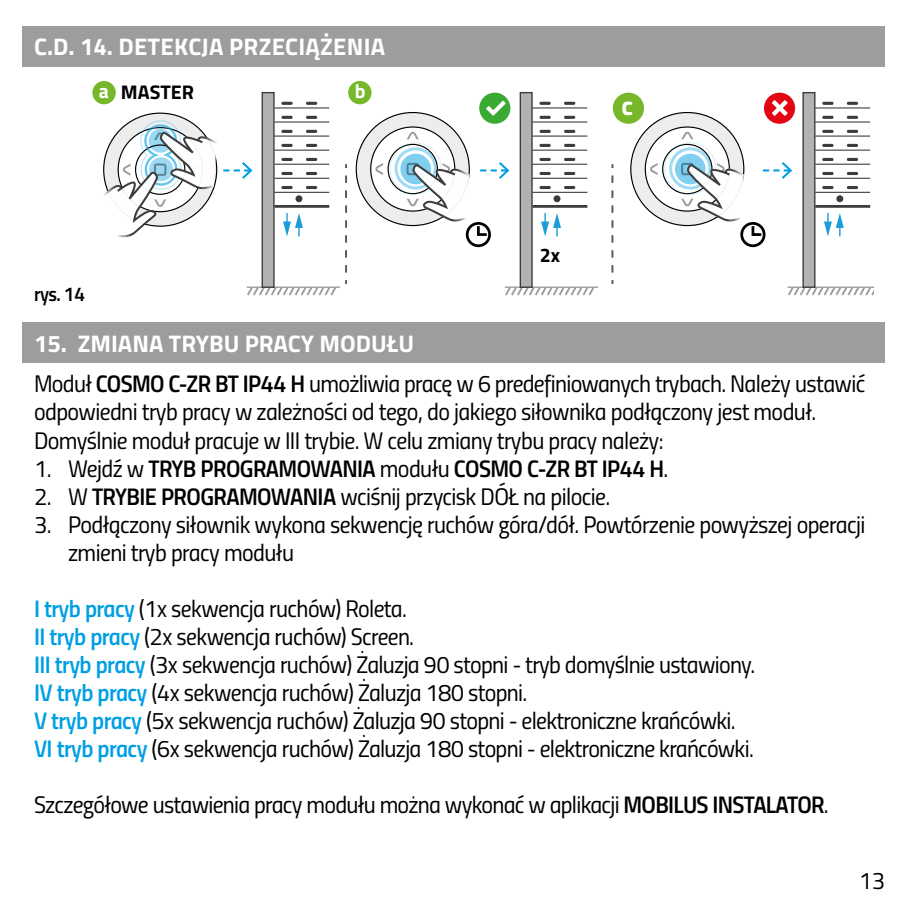
<style>
.page{position:relative;width:908px;height:908px;background:#fff}
.page>*{position:absolute;margin:0;border:0;box-sizing:border-box;transform-origin:0 0}
.t1{font:700 26.4px "Titillium";color:#fff}
.t2{font:24px/28px "Titillium Regular Upright";letter-spacing:-.025em;color:#000}
.t3{font:700 24px "Titillium";color:#fff}
.t4{font:24px "Titillium Semibold Upright";letter-spacing:-.025em;color:#000}
.t5{font:20px "Titillium Semibold Upright";color:#000}
.t6{font:700 19.6px "Titillium";color:#000}
.t7{font:700 19.6px "Titillium";color:#fff}
.s1{color:#fff}
.s2{font-family:"Titillium Semibold Upright"}
.s3{font-family:"Titillium Regular Upright"}
.s4{font-family:"Titillium Semibold Upright";color:#009fe3}
</style>
<div class="page">
<div style="left:23px;top:322px;width:861px;height:41px;background:#9d9d9c"></div>
<div style="left:23px;top:26px;width:861px;height:41px;background:#9d9d9c"></div>
<div style="left:348px;top:81px;width:23px;height:23px;background:#76b82a;border-radius:50%"></div>
<hr style="left:246px;top:286px;width:94px;height:2px;background:#9d9d9c">
<svg style="left:246px;top:284px;width:92px;height:12px"></svg>
<svg style="left:306px;top:102px;width:11px;height:3px"></svg>
<svg style="left:281px;top:102px;width:11px;height:3px"></svg>
<svg style="left:306px;top:116px;width:11px;height:3px"></svg>
<svg style="left:281px;top:116px;width:11px;height:3px"></svg>
<svg style="left:281px;top:130px;width:11px;height:3px"></svg>
<svg style="left:306px;top:130px;width:11px;height:3px"></svg>
<svg style="left:306px;top:144px;width:11px;height:3px"></svg>
<svg style="left:281px;top:144px;width:11px;height:3px"></svg>
<svg style="left:306px;top:158px;width:11px;height:3px"></svg>
<svg style="left:281px;top:158px;width:11px;height:3px"></svg>
<svg style="left:306px;top:172px;width:11px;height:3px"></svg>
<svg style="left:281px;top:172px;width:11px;height:3px"></svg>
<svg style="left:306px;top:186px;width:11px;height:3px"></svg>
<svg style="left:281px;top:186px;width:11px;height:3px"></svg>
<div style="left:295px;top:195px;width:7px;height:7px;background:#3c3c3b;border-radius:50%"></div>
<div style="left:262px;top:93px;width:12px;height:194px;background:#b3b2b2"></div>
<div style="left:261px;top:92px;width:13px;height:196px;border:1px solid #3c3c3b"></div>
<hr style="left:274px;top:107px;width:55px;height:2px;background:#3c3c3b">
<hr style="left:274px;top:121px;width:55px;height:2px;background:#3c3c3b">
<hr style="left:274px;top:135px;width:55px;height:2px;background:#3c3c3b">
<hr style="left:274px;top:149px;width:55px;height:2px;background:#3c3c3b">
<hr style="left:274px;top:163px;width:55px;height:2px;background:#3c3c3b">
<hr style="left:274px;top:177px;width:55px;height:2px;background:#3c3c3b">
<hr style="left:274px;top:191px;width:55px;height:2px;background:#3c3c3b">
<hr style="left:274px;top:205px;width:55px;height:3px;background:#3c3c3b">
<svg style="left:283px;top:213px;width:20px;height:23px"></svg>
<svg style="left:477px;top:223px;width:12px;height:13px"></svg>
<div style="left:465px;top:222px;width:25px;height:25px;border:3px solid #000;border-radius:50%"></div>
<svg style="left:103px;top:120px;width:149px;height:117px"></svg>
<div style="left:92px;top:81px;width:24px;height:23px;background:#76b82a;border-radius:50%"></div>
<div style="left:356px;top:112px;width:113px;height:113px;background:#ededed;border-radius:50%"></div>
<div style="left:370px;top:127px;width:84px;height:84px;background:#fff;border-radius:50%"></div>
<svg style="left:388px;top:144px;width:49px;height:49px"></svg>
<div style="left:387px;top:144px;width:51px;height:50px;border:1px solid #000;border-radius:50%"></div>
<svg style="left:407px;top:132px;width:11px;height:7px"></svg>
<svg style="left:375px;top:163px;width:8px;height:12px"></svg>
<div style="left:389px;top:142px;width:52px;height:52px;border:1px solid #009fe3;border-radius:50%"></div>
<div style="left:394px;top:147px;width:42px;height:42px;border:3px solid #009fe3;border-radius:50%"></div>
<div style="left:400px;top:154px;width:31px;height:30px;background:#80cff1;border-radius:50%"></div>
<svg style="left:406px;top:163px;width:63px;height:59px"></svg>
<svg style="left:480px;top:162px;width:29px;height:17px"></svg>
<hr style="left:504px;top:286px;width:94px;height:2px;background:#9d9d9c">
<svg style="left:504px;top:284px;width:92px;height:12px"></svg>
<svg style="left:564px;top:102px;width:11px;height:3px"></svg>
<svg style="left:539px;top:102px;width:11px;height:3px"></svg>
<svg style="left:564px;top:116px;width:11px;height:3px"></svg>
<svg style="left:539px;top:116px;width:11px;height:3px"></svg>
<svg style="left:539px;top:130px;width:11px;height:3px"></svg>
<svg style="left:564px;top:130px;width:11px;height:3px"></svg>
<svg style="left:564px;top:144px;width:11px;height:3px"></svg>
<svg style="left:539px;top:144px;width:11px;height:3px"></svg>
<svg style="left:564px;top:158px;width:11px;height:3px"></svg>
<svg style="left:539px;top:158px;width:11px;height:3px"></svg>
<svg style="left:564px;top:172px;width:11px;height:3px"></svg>
<svg style="left:539px;top:172px;width:11px;height:3px"></svg>
<svg style="left:564px;top:186px;width:11px;height:3px"></svg>
<svg style="left:539px;top:186px;width:11px;height:3px"></svg>
<div style="left:553px;top:195px;width:7px;height:7px;background:#3c3c3b;border-radius:50%"></div>
<div style="left:520px;top:93px;width:11px;height:194px;background:#b3b2b2"></div>
<div style="left:519px;top:92px;width:13px;height:196px;border:1px solid #3c3c3b"></div>
<hr style="left:532px;top:107px;width:55px;height:2px;background:#3c3c3b">
<hr style="left:532px;top:121px;width:55px;height:2px;background:#3c3c3b">
<hr style="left:532px;top:135px;width:55px;height:2px;background:#3c3c3b">
<hr style="left:532px;top:149px;width:55px;height:2px;background:#3c3c3b">
<hr style="left:532px;top:163px;width:55px;height:2px;background:#3c3c3b">
<hr style="left:532px;top:177px;width:55px;height:2px;background:#3c3c3b">
<hr style="left:532px;top:191px;width:55px;height:2px;background:#3c3c3b">
<hr style="left:532px;top:205px;width:55px;height:3px;background:#3c3c3b">
<svg style="left:541px;top:213px;width:19px;height:23px"></svg>
<svg style="left:751px;top:223px;width:12px;height:13px"></svg>
<div style="left:740px;top:222px;width:25px;height:25px;border:3px solid #000;border-radius:50%"></div>
<svg style="left:630px;top:112px;width:113px;height:113px;background:#d7d7d7"></svg>
<div style="left:645px;top:127px;width:84px;height:84px;background:#fff;border-radius:50%"></div>
<svg style="left:662px;top:144px;width:49px;height:49px"></svg>
<div style="left:661px;top:144px;width:51px;height:50px;border:1px solid #000;border-radius:50%"></div>
<svg style="left:681px;top:132px;width:12px;height:7px"></svg>
<svg style="left:650px;top:163px;width:7px;height:12px"></svg>
<div style="left:663px;top:142px;width:53px;height:52px;border:1px solid #009fe3;border-radius:50%"></div>
<div style="left:668px;top:147px;width:43px;height:42px;border:3px solid #009fe3;border-radius:50%"></div>
<svg style="left:674px;top:154px;width:31px;height:30px"></svg>
<svg style="left:680px;top:163px;width:63px;height:59px"></svg>
<svg style="left:762px;top:162px;width:29px;height:17px"></svg>
<svg style="left:787px;top:284px;width:86px;height:12px"></svg>
<svg style="left:846px;top:102px;width:11px;height:3px"></svg>
<svg style="left:822px;top:102px;width:11px;height:3px"></svg>
<svg style="left:846px;top:116px;width:11px;height:3px"></svg>
<svg style="left:822px;top:116px;width:11px;height:3px"></svg>
<svg style="left:822px;top:130px;width:11px;height:3px"></svg>
<svg style="left:846px;top:130px;width:11px;height:3px"></svg>
<svg style="left:846px;top:144px;width:11px;height:3px"></svg>
<svg style="left:822px;top:144px;width:11px;height:3px"></svg>
<svg style="left:846px;top:158px;width:11px;height:3px"></svg>
<svg style="left:822px;top:158px;width:11px;height:3px"></svg>
<svg style="left:846px;top:172px;width:11px;height:3px"></svg>
<svg style="left:822px;top:172px;width:11px;height:3px"></svg>
<svg style="left:846px;top:186px;width:11px;height:3px"></svg>
<svg style="left:822px;top:186px;width:11px;height:3px"></svg>
<div style="left:836px;top:195px;width:6px;height:7px;background:#3c3c3b;border-radius:50%"></div>
<div style="left:802px;top:93px;width:12px;height:194px;background:#b3b2b2"></div>
<div style="left:802px;top:92px;width:13px;height:196px;border:1px solid #3c3c3b"></div>
<hr style="left:814px;top:107px;width:55px;height:2px;background:#3c3c3b">
<hr style="left:814px;top:121px;width:55px;height:2px;background:#3c3c3b">
<hr style="left:814px;top:135px;width:55px;height:2px;background:#3c3c3b">
<hr style="left:814px;top:149px;width:55px;height:2px;background:#3c3c3b">
<hr style="left:814px;top:163px;width:55px;height:2px;background:#3c3c3b">
<hr style="left:814px;top:177px;width:55px;height:2px;background:#3c3c3b">
<hr style="left:814px;top:191px;width:55px;height:2px;background:#3c3c3b">
<hr style="left:814px;top:205px;width:55px;height:3px;background:#3c3c3b">
<svg style="left:824px;top:213px;width:19px;height:23px"></svg>
<svg style="left:611px;top:175px;width:2px;height:109px"></svg>
<svg style="left:345px;top:175px;width:2px;height:109px"></svg>
<div style="left:612px;top:93px;width:31px;height:31px;background:#76b82a;border-radius:50%"></div>
<div style="left:763px;top:93px;width:31px;height:31px;background:#e30613;border-radius:50%"></div>
<svg style="left:772px;top:100px;width:15px;height:16px"></svg>
<div style="left:479px;top:93px;width:31px;height:31px;background:#3aaa35;border-radius:50%"></div>
<svg style="left:486px;top:101px;width:19px;height:15px"></svg>
<p class="t3" style="left:34px;top:29px;width:352px">C.D. 14. DETEKCJA PRZECIĄŻENIA</p>
<p class="t6" style="left:99px;top:77px;width:97px"><span class="s1">a</span> MASTER</p>
<p class="t7" style="left:354px;top:76px;width:12px">b</p>
<p class="t5" style="left:34px;top:278px;width:53px">rys. 14</p>
<p class="t6" style="left:539px;top:240px;width:22px">2x</p>
<p class="t1" style="left:621px;top:86px;width:13px">c</p>
<p class="t3" style="left:34px;top:325px;width:381px">15. ZMIANA TRYBU PRACY MODUŁU</p>
<p class="t2" style="left:34px;top:368px;width:832px">Moduł <span class="s2">COSMO C-ZR BT IP44 H</span> umożliwia pracę w 6 predefiniowanych trybach. Należy ustawić odpowiedni tryb pracy w zależności od tego, do jakiego siłownika podłączony jest moduł.<br>Domyślnie moduł pracuje w III trybie. W celu zmiany trybu pracy należy:</p>
<p class="t4" style="left:34px;top:449px;width:635px"><span class="s3">1. Wejdź w</span> TRYB PROGRAMOWANIA <span class="s3">modułu</span> COSMO C-ZR BT IP44 H<span class="s3">.</span></p>
<p class="t2" style="left:34px;top:480px;width:577px">2. W <span class="s2">TRYBIE PROGRAMOWANIA</span> wciśnij przycisk DÓŁ na pilocie.</p>
<p class="t2" style="left:68px;top:508px;width:798px;text-indent:-34px">3. Podłączony siłownik wykona sekwencję ruchów góra/dół. Powtórzenie powyższej operacji zmieni tryb pracy modułu</p>
<p class="t2" style="left:34px;top:592px;width:722px"><span class="s4">I tryb pracy</span> (1x sekwencja ruchów) Roleta.<br><span class="s4">II tryb pracy</span> (2x sekwencja ruchów) Screen.<br><span class="s4">III tryb pracy</span> (3x sekwencja ruchów) Żaluzja 90 stopni - tryb domyślnie ustawiony.<br><span class="s4">IV tryb pracy</span> (4x sekwencja ruchów) Żaluzja 180 stopni.<br><span class="s4">V tryb pracy</span> (5x sekwencja ruchów) Żaluzja 90 stopni - elektroniczne krańcówki.<br><span class="s4">VI tryb pracy</span> (6x sekwencja ruchów) Żaluzja 180 stopni - elektroniczne krańcówki.</p>
<p class="t2" style="left:34px;top:788px;width:795px">Szczegółowe ustawienia pracy modułu można wykonać w aplikacji <span class="s2">MOBILUS INSTALATOR</span>.</p>
<p class="t2" style="left:858px;top:865px;width:28px">13</p>
</div>
